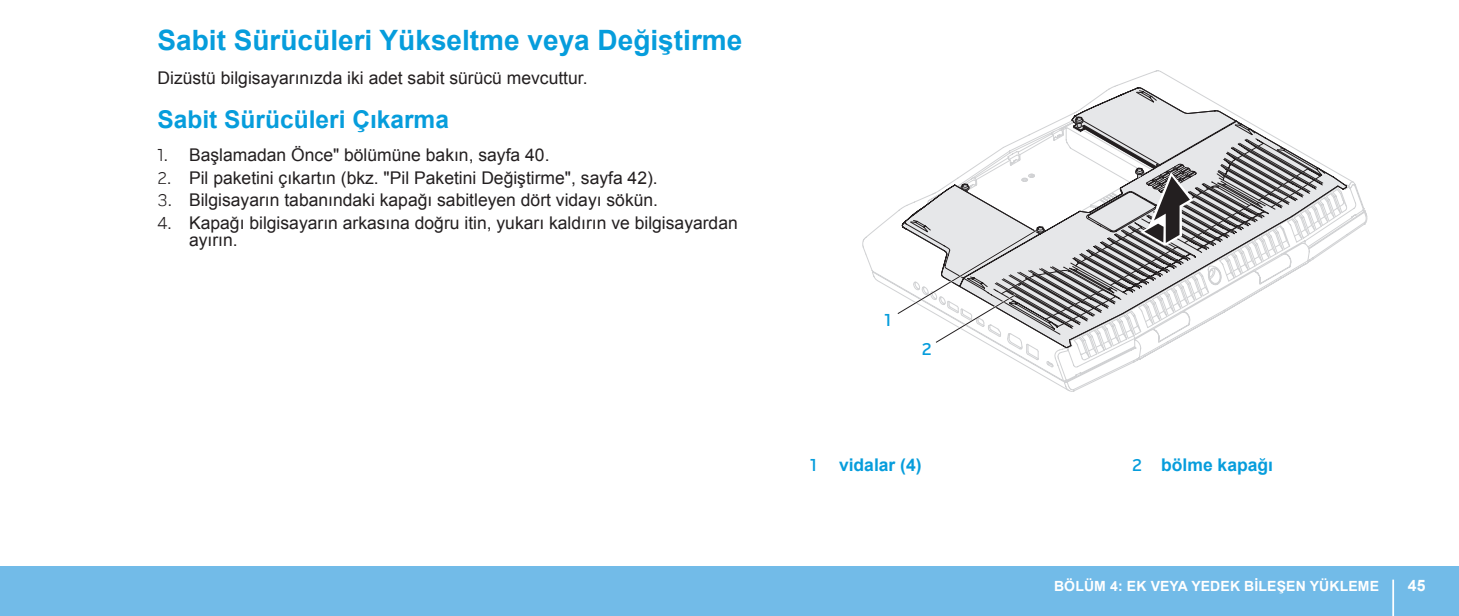
<style>
.page{position:relative;width:1459px;height:616px;background:#fff}
.page>*{position:absolute;margin:0;border:0;box-sizing:border-box;transform-origin:0 0}
.t1{font:700 28px "Arial";color:#069ddc}
.t2{font:700 24.5px "Arial";color:#069ddc}
.t3{font:17.5px/17.5px "Arial";color:#231f20}
.t4{font:700 17.5px "Arial";color:#069ddc}
.t5{font:500 17.5px "Pill Alt 600 mg";color:#069ddc}
.t6{font:700 15.75px "Arial";color:#fff}
.t7{font:700 14px "Arial";letter-spacing:.01em;color:#fff}
.s1{font-family:"Pill Alt 600 mg";font-weight:300}
.s2{font-family:"Pill Alt 600 mg";font-weight:500}
</style>
<div class="page">
<div style="left:0;top:566px;width:1458px;height:49px;background:#72bbe8"></div>
<hr style="left:1392px;top:579px;width:2px;height:36px;background:#fff">
<svg style="left:872px;top:211px;width:211px;height:180px"></svg>
<svg style="left:926px;top:360px;width:212px;height:22px"></svg>
<svg style="left:1347px;top:178px;width:20px;height:59px"></svg>
<svg style="left:980px;top:125px;width:89px;height:38px"></svg>
<svg style="left:1069px;top:87px;width:278px;height:150px"></svg>
<svg style="left:1074px;top:116px;width:9px;height:12px"></svg>
<svg style="left:897px;top:163px;width:449px;height:197px"></svg>
<h1 class="t1" style="left:158px;top:22px;width:586px">Sabit Sürücüleri Yükseltme veya Değiştirme</h1>
<p class="t3" style="left:158px;top:69px;width:431px">Dizüstü bilgisayarınızda iki adet sabit sürücü mevcuttur.</p>
<h2 class="t2" style="left:158px;top:103px;width:293px">Sabit Sürücüleri Çıkarma</h2>
<p class="t3" style="left:158px;top:146px;width:390px"><span class="s1">1.</span> Başlamadan Önce" bölümüne bakın, sayfa 40.</p>
<p class="t3" style="left:158px;top:169px;width:502px"><span class="s1">2.</span> Pil paketini çıkartın (bkz. "Pil Paketini Değiştirme", sayfa 42).</p>
<p class="t3" style="left:158px;top:191px;width:502px"><span class="s1">3.</span> Bilgisayarın tabanındaki kapağı sabitleyen dört vidayı sökün.</p>
<p class="t3" style="left:189px;top:214px;width:550px;text-indent:-32px"><span class="s1">4.</span> Kapağı bilgisayarın arkasına doğru itin, yukarı kaldırın ve bilgisayardan ayırın.</p>
<p class="t5" style="left:884px;top:310px;width:8px">1</p>
<p class="t5" style="left:921px;top:338px;width:11px">2</p>
<p class="t5" style="left:810px;top:454px;width:8px">1</p>
<p class="t4" style="left:839px;top:452px;width:84px">vidalar (4)</p>
<p class="t4" style="left:1132px;top:452px;width:142px"><span class="s2">2</span> bölme kapağı</p>
<p class="t7" style="left:1054px;top:576px;width:326px">BÖLÜM 4: EK VEYA YEDEK BİLEŞEN YÜKLEME</p>
<p class="t6" style="left:1407px;top:574px;width:19px">45</p>
</div>
